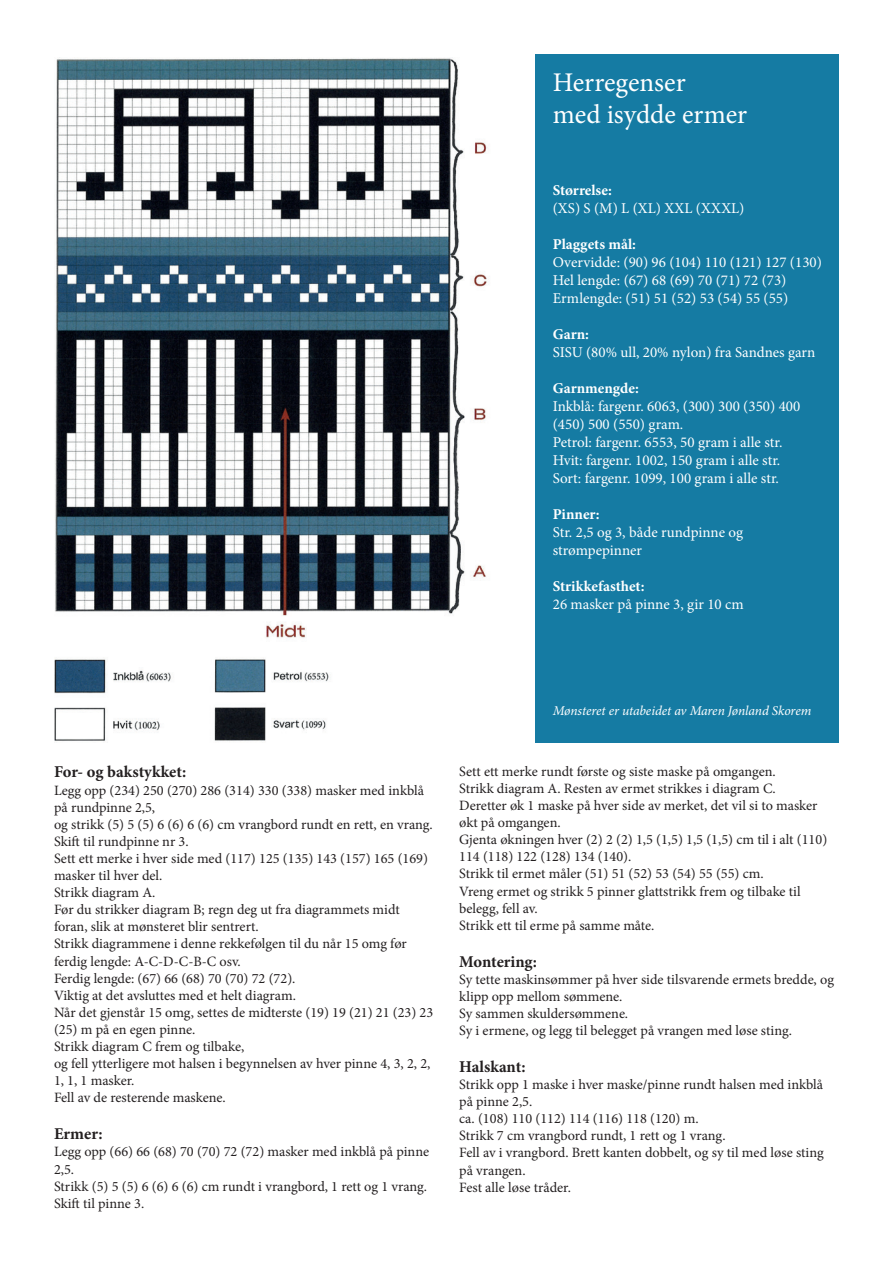
<style>
.page{position:relative;width:893px;height:1263px;background:#fff}
.page>*{position:absolute;margin:0;border:0;box-sizing:border-box;transform-origin:0 0}
.t1{font:27px/32.4px "Minion Pro";color:#fff}
.t2{font:700 16.5px "Minion Pro";color:#231f20}
.t3{font:15px/18px "Minion Pro";color:#fff}
.t4{font:700 15px "Minion Pro";color:#fff}
.t5{font:14.25px/17.1px "Minion Pro";color:#231f20}
.t6{font:italic 13.5px "Minion Pro";letter-spacing:-.01em;color:#fff}
</style>
<div class="page">
<img style="left:54px;top:54px;width:482px;height:688px">
<div style="left:536px;top:54px;width:303px;height:688px;background:#157ba3"></div>
<h1 class="t1" style="left:553px;top:66px;width:196px">Herregenser<br>med isydde ermer</h1>
<p class="t4" style="left:553px;top:180px;width:61px">Størrelse:</p>
<p class="t3" style="left:553px;top:199px;width:193px">(XS) S (M) L (XL) XXL (XXXL)</p>
<p class="t4" style="left:553px;top:234px;width:85px">Plaggets mål:</p>
<p class="t3" style="left:553px;top:253px;width:271px">Overvidde: (90) 96 (104) 110 (121) 127 (130)<br>Hel lengde: (67) 68 (69) 70 (71) 72 (73)<br>Ermlengde: (51) 51 (52) 53 (54) 55 (55)</p>
<p class="t4" style="left:553px;top:324px;width:38px">Garn:</p>
<p class="t3" style="left:553px;top:343px;width:264px">SISU (80% ull, 20% nylon) fra Sandnes garn</p>
<p class="t4" style="left:553px;top:378px;width:88px">Garnmengde:</p>
<p class="t3" style="left:553px;top:397px;width:249px">Inkblå: fargenr. 6063, (300) 300 (350) 400 (450) 500 (550) gram.<br>Petrol: fargenr. 6553, 50 gram i alle str.<br>Hvit: fargenr. 1002, 150 gram i alle str.<br>Sort: fargenr. 1099, 100 gram i alle str.</p>
<p class="t4" style="left:553px;top:504px;width:48px">Pinner:</p>
<p class="t3" style="left:553px;top:523px;width:192px">Str. 2,5 og 3, både rundpinne og strømpepinner</p>
<p class="t4" style="left:553px;top:576px;width:93px">Strikkefasthet:</p>
<p class="t3" style="left:553px;top:595px;width:192px">26 masker på pinne 3, gir 10 cm</p>
<p class="t2" style="left:54px;top:760px;width:134px">For- og bakstykket:</p>
<p class="t5" style="left:54px;top:781px;width:381px">Legg opp (234) 250 (270) 286 (314) 330 (338) masker med inkblå på rundpinne 2,5,<br>og strikk (5) 5 (5) 6 (6) 6 (6) cm vrangbord rundt en rett, en vrang.<br>Skift til rundpinne nr 3.<br>Sett ett merke i hver side med (117) 125 (135) 143 (157) 165 (169) masker til hver del.<br>Strikk diagram A.<br>Før du strikker diagram B; regn deg ut fra diagrammets midt foran, slik at mønsteret blir sentrert.<br>Strikk diagrammene i denne rekkefølgen til du når 15 omg før ferdig lengde: A-C-D-C-B-C osv.<br>Ferdig lengde: (67) 66 (68) 70 (70) 72 (72).<br>Viktig at det avsluttes med et helt diagram.<br>Når det gjenstår 15 omg, settes de midterste (19) 19 (21) 21 (23) 23 (25) m på en egen pinne.<br>Strikk diagram C frem og tilbake,<br>og fell ytterligere mot halsen i begynnelsen av hver pinne 4, 3, 2, 2, 1, 1, 1 masker.<br>Fell av de resterende maskene.</p>
<p class="t2" style="left:54px;top:1122px;width:50px">Ermer:</p>
<p class="t5" style="left:54px;top:1143px;width:377px">Legg opp (66) 66 (68) 70 (70) 72 (72) masker med inkblå på pinne 2,5.<br>Strikk (5) 5 (5) 6 (6) 6 (6) cm rundt i vrangbord, 1 rett og 1 vrang.<br>Skift til pinne 3.</p>
<p class="t6" style="left:553px;top:702px;width:260px">Mønsteret er utabeidet av Maren Jønland Skorem</p>
<p class="t5" style="left:459px;top:763px;width:369px">Sett ett merke rundt første og siste maske på omgangen.<br>Strikk diagram A. Resten av ermet strikkes i diagram C.<br>Deretter øk 1 maske på hver side av merket, det vil si to masker økt på omgangen.<br>Gjenta økningen hver (2) 2 (2) 1,5 (1,5) 1,5 (1,5) cm til i alt (110)<br>114 (118) 122 (128) 134 (140).<br>Strikk til ermet måler (51) 51 (52) 53 (54) 55 (55) cm.<br>Vreng ermet og strikk 5 pinner glattstrikk frem og tilbake til belegg, fell av.<br>Strikk ett til erme på samme måte.</p>
<p class="t2" style="left:459px;top:950px;width:79px">Montering:</p>
<p class="t5" style="left:459px;top:971px;width:376px">Sy tette maskinsømmer på hver side tilsvarende ermets bredde, og klipp opp mellom sømmene.<br>Sy sammen skuldersømmene.<br>Sy i ermene, og legg til belegget på vrangen med løse sting.</p>
<p class="t2" style="left:459px;top:1055px;width:68px">Halskant:</p>
<p class="t5" style="left:459px;top:1076px;width:366px">Strikk opp 1 maske i hver maske/pinne rundt halsen med inkblå på pinne 2,5.<br>ca. (108) 110 (112) 114 (116) 118 (120) m.<br>Strikk 7 cm vrangbord rundt, 1 rett og 1 vrang.<br>Fell av i vrangbord. Brett kanten dobbelt, og sy til med løse sting på vrangen.<br>Fest alle løse tråder.</p>
</div>
